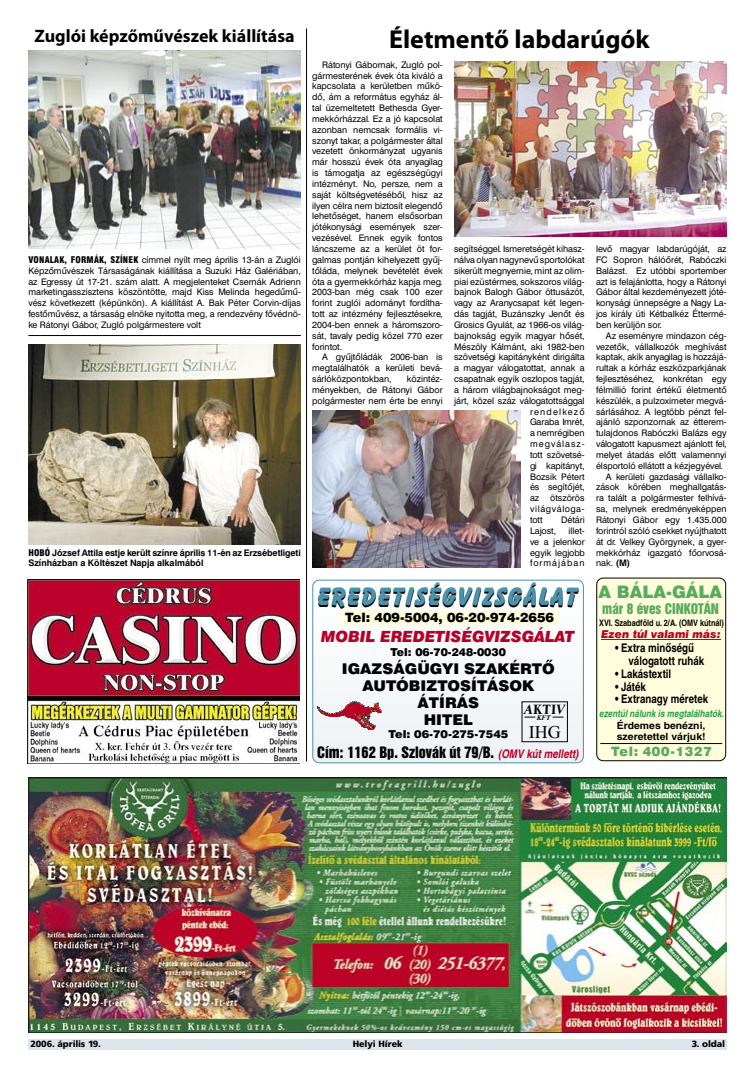
<style>
.page{position:relative;width:755px;height:1078px;background:#fff}
.page>*{position:absolute;margin:0;border:0;box-sizing:border-box;transform-origin:0 0}
._18pk{font:700 26px "Myriad Pro";color:#000}
.t1{font:800 25.7px "H Balloon";letter-spacing:.045em;color:#000}
._18pk-2{font:700 18px "Myriad Pro";color:#000}
.t2{font:900 17.2px "H Swiss 721";color:#58ab5e}
.t3{font:italic 900 15.5px "H Swiss 721";color:#b70026}
.t4{font:900 14.8px/16.8px "H Swiss 721";color:#000;text-align:center;scale:1.04 1}
.t5{font:14.4px "H Swiss 921";color:#000}
.t6{font:italic 14.1px "H Times New Roman Bold";color:#000}
.t7{font:13.4px "H Swiss 921";color:#58ab5e}
.t8{font:900 12.9px "H Swiss 721";color:#000}
.t9{font:900 12.9px "H Swiss 721";letter-spacing:.06em;color:#58ab5e}
.t10{font:11.9px/12.8px "H Helvetica Narrow Bold";color:#000}
.t11{font:900 10.9px "H Swiss 721";color:#000;scale:1.04 1}
.t12{font:900 10.9px "H Swiss 721";color:#000}
.t13{font:italic 900 10.9px "H Swiss 721";color:#be0027}
.t14{font:italic 9.9px/12.4px "H Helvetica Narrow Bold";color:#239d46;text-align:center}
.t15{font:9.9px "H Helvetica Narrow Bold";color:#000;scale:1.28 1}
.Body_Text{font:9px/10.8px "Swiss 721 PFL";color:#000;text-align:justify}
.liid-1has{font:700 9px/10.8px "Swiss 721 PFL";letter-spacing:-.005em;color:#000}
.Body_Text-2{font:9px "Frutiger Blk PFL";color:#000}
.Body_Text-3{font:9px "Swiss 721 PFL";letter-spacing:.075em;color:#000}
.Body_Text-4{font:9px "Swiss 721 PFL";letter-spacing:.135em;color:#000}
.Body_Text-5{font:9px "Swiss 721 PFL";letter-spacing:.11em;color:#000}
.t16{font:8.9px "H Helvetica Narrow Bold";color:#000}
.t17{font:italic 7.1px "H Times New Roman Bold";color:#000}
.s1{font-family:"Swiss 721 Blk Cn PFL"}
.s2{font-family:"Swiss 721 Blk Cn PFL";font-weight:400}
.s3{font-weight:700}
.s4{font-family:"H Times New Roman";font-weight:400;font-size:18px}
.s5{font-family:"H Helvetica Narrow Bold";font-style:italic;font-size:11.9px;color:#b70026}
.s6{font-style:normal;color:#000}
</style>
<div class="page">
<div style="left:29px;top:1038px;width:697px;height:11px;background:#dce5eb"></div>
<div style="left:312px;top:580px;width:271px;height:182px;background:#f6f8f9;border-radius:6px"></div>
<div style="left:312px;top:579px;width:271px;height:184px;border:1px solid #4b92aa;border-radius:6px"></div>
<svg style="left:317px;top:701px;width:64px;height:29px"></svg>
<div style="left:341px;top:611px;width:216px;height:14px;background:#fffddb;border-radius:2px"></div>
<div style="left:340px;top:610px;width:218px;height:15px;border:1px solid #fffddb;border-radius:2px"></div>
<img style="left:27px;top:579px;width:272px;height:184px">
<img style="left:28px;top:777px;width:698px;height:255px">
<div style="left:596px;top:578px;width:129px;height:182px;background:#fffddb;border-radius:6px"></div>
<div style="left:596px;top:577px;width:129px;height:184px;border:1px solid #000;border-radius:6px"></div>
<hr style="left:601px;top:638px;width:119px;height:1px;background:#be0027">
<hr style="left:600px;top:743px;width:121px;height:1px;background:#000">
<img style="left:28px;top:344px;width:272px;height:200px">
<img style="left:28px;top:51px;width:272px;height:197px">
<img style="left:454px;top:61px;width:272px;height:175px">
<img style="left:312px;top:410px;width:208px;height:157px">
<hr style="left:306px;top:28px;width:1px;height:733px;background:#000">
<hr style="left:28px;top:335px;width:272px;height:1px;background:#000">
<p class="_18pk-2" style="left:34px;top:26px;width:261px">Zuglói képzőművészek kiállítása</p>
<p class="Body_Text" style="left:28px;top:254px;width:274px"><span class="s1">VONALAK, FORMÁK, SZÍNEK</span> címmel nyílt meg április 13-án a Zuglói Képzőművészek Társaságának kiállítása a Suzuki Ház Galériában, az Egressy út 17-21. szám alatt. A megjelenteket Csernák Adrienn marketingasszisztens köszöntötte, majd Kiss Melinda hegedűmű&shy;vész következett (képünkön). A kiállítást A. Bak Péter Corvin-díjas festőművész, a társaság elnöke nyitotta meg, a rendezvény fővédnö&shy;ke Rátonyi Gábor, Zugló polgármestere volt</p>
<p class="liid-1has" style="left:28px;top:546px;width:274px"><span class="s2">HOBÓ</span> József Attila estje került színre április 11-én az Erzsébetligeti<br>Színházban a Költészet Napja alkalmából</p>
<p class="_18pk" style="left:389px;top:25px;width:262px">Életmentő labdarúgók</p>
<p class="Body_Text" style="left:312px;top:59px;width:132px;text-indent:10px">Rátonyi Gábornak, Zugló pol&shy;gármesterének évek óta kiváló a kapcsolata a kerületben műkö&shy;dő, ám a református egyház ál&shy;tal üzemeltetett Bethesda Gyer&shy;mekkórházzal. Ez a jó kapcsolat azonban nemcsak formális vi&shy;szonyt takar, a polgármester által vezetett önkormányzat ugyanis már hosszú évek óta anyagilag is támogatja az egészségügyi intézményt. No, persze, nem a saját költségvetéséből, hisz az ilyen célra nem biztosít elegendő lehetőséget, hanem elsősorban jótékonysági események szer&shy;vezésével. Ennek egyik fontos láncszeme az a kerület öt for&shy;galmas pontján kihelyezett gyűj&shy;tőláda, melynek bevételét évek óta a gyermekkórház kapja meg.<br>2003-ban még csak 100 ezer forint zuglói adományt fordítha&shy;tott az intézmény fejlesztésekre, 2004-ben ennek a háromszoro&shy;sát, tavaly pedig közel 770 ezer forintot.</p>
<p class="Body_Text" style="left:312px;top:351px;width:132px;text-indent:10px">A gyűjtőládák 2006-ban is megtalálhatók a kerületi bevá&shy;sárlóközpontokban,</p>
<p class="Body_Text" style="left:454px;top:243px;width:132px">segítséggel. Ismeretségét kihasz-</p>
<p class="Body_Text" style="left:454px;top:254px;width:132px">nálva olyan nagynevű sportolókat</p>
<p class="Body_Text" style="left:454px;top:265px;width:132px">sikerült megnyernie, mint az olim-</p>
<p class="Body_Text" style="left:454px;top:276px;width:132px">piai ezüstérmes, sokszoros világ-</p>
<p class="Body_Text" style="left:454px;top:286px;width:132px">bajnok Balogh Gábor öttusázót,</p>
<p class="Body_Text" style="left:454px;top:297px;width:132px">vagy az Aranycsapat két legen-</p>
<p class="Body_Text" style="left:454px;top:308px;width:132px">dás tagját, Buzánszky Jenőt és</p>
<p class="Body_Text" style="left:454px;top:319px;width:132px">Grosics Gyulát, az 1966-os világ-</p>
<p class="Body_Text" style="left:454px;top:330px;width:132px">bajnokság egyik magyar hősét,</p>
<p class="Body_Text" style="left:454px;top:341px;width:132px">Mészöly Kálmánt, aki 1982-ben</p>
<p class="Body_Text" style="left:454px;top:351px;width:132px">szövetségi kapitányként dirigálta</p>
<p class="Body_Text" style="left:454px;top:362px;width:132px">a magyar válogatottat, annak a</p>
<p class="Body_Text" style="left:454px;top:373px;width:132px">csapatnak egyik oszlopos tagját,</p>
<p class="Body_Text" style="left:454px;top:384px;width:132px">a három világbajnokságot meg-</p>
<p class="Body_Text" style="left:454px;top:395px;width:132px">járt, közel száz válogatottsággal</p>
<p class="Body_Text-4" style="left:529px;top:406px;width:56px">rendelkező</p>
<p class="Body_Text" style="left:529px;top:416px;width:56px">Garaba Imrét,</p>
<p class="Body_Text" style="left:529px;top:427px;width:56px">a nemrégiben</p>
<p class="Body_Text-5" style="left:529px;top:438px;width:56px">megválasz-</p>
<p class="Body_Text" style="left:529px;top:449px;width:56px">tott szövetsé-</p>
<p class="Body_Text" style="left:529px;top:460px;width:56px">gi kapitányt,</p>
<p class="Body_Text" style="left:529px;top:471px;width:56px">Bozsik Pétert</p>
<p class="Body_Text" style="left:529px;top:481px;width:56px">és segítőjét,</p>
<p class="Body_Text" style="left:529px;top:492px;width:56px">az ötszörös</p>
<p class="Body_Text-3" style="left:529px;top:503px;width:56px">világváloga-</p>
<p class="Body_Text" style="left:529px;top:514px;width:14px">tott</p>
<p class="Body_Text" style="left:560px;top:514px;width:25px">Détári</p>
<p class="Body_Text" style="left:529px;top:525px;width:28px">Lajost,</p>
<p class="Body_Text" style="left:595px;top:243px;width:132px">levő magyar labdarúgóját, az FC Sopron hálóőrét, Rabóczki Balázst. Ez utóbbi sportember azt is felajánlotta, hogy a Rátonyi Gábor által kezdeményezett jóté&shy;konysági ünnepségre a Nagy La&shy;jos király úti Kétbalkéz Éttermé&shy;ben kerüljön sor.</p>
<p class="Body_Text" style="left:595px;top:330px;width:132px;text-indent:10px">Az eseményre mindazon cég&shy;vezetők, vállalkozók meghívást kaptak, akik anyagilag is hozzájá&shy;rultak a kórház eszközparkjának fejlesztéséhez, konkrétan egy félmillió forint értékű életmentő készülék, a pulzoximeter megvá&shy;sárlásához. A legtöbb pénzt fel&shy;ajánló szponzornak az étterem&shy;tulajdonos Rabóczki Balázs egy válogatott kapusmezt ajánlott fel, melyet átadás előtt valamennyi élsportoló ellátott a kézjegyével.</p>
<p class="Body_Text" style="left:595px;top:471px;width:132px;text-indent:10px">A kerületi gazdasági vállalko&shy;zások körében meghallgatás&shy;ra talált a polgármester felhívá&shy;sa, melynek eredményeképpen Rátonyi Gábor egy 1.435.000 forintról szóló csekket nyújthatott át dr. Velkey Györgynek, a gyer&shy;mekkórház igazgató főorvosá&shy;nak. <span class="s3">(M)</span></p>
<p class="Body_Text" style="left:312px;top:373px;width:132px;text-indent:94px">közintéz&shy;ményekben, de Rátonyi Gábor polgármester nem érte be ennyi</p>
<p class="Body_Text" style="left:529px;top:525px;width:56px;text-indent:38px">illet&shy;ve a jelenkor egyik legjobb formájában</p>
<p class="t1" style="left:317px;top:582px;width:261px">EREDETISÉGVIZSGÁLAT</p>
<p class="t3" style="left:320px;top:627px;width:255px">MOBIL EREDETISÉGVIZSGÁLAT</p>
<p class="t4" style="left:341px;top:660px;width:206px">IGAZSÁGÜGYI SZAKÉRTÕ<br>AUTÓBIZTOSÍTÁSOK<br>ÁTÍRÁS<br>HITEL</p>
<p class="t11" style="left:388px;top:727px;width:167px">Tel: 06-70-275-7545 <span class="s4">IHG</span></p>
<p class="t8" style="left:345px;top:609px;width:210px">Tel: 409-5004, 06-20-974-2656</p>
<p class="t12" style="left:390px;top:645px;width:117px">Tel: 06-70-248-0030</p>
<p class="t6" style="left:524px;top:700px;width:44px">AKTIV</p>
<p class="t17" style="left:536px;top:713px;width:15px">KFT</p>
<p class="t5" style="left:317px;top:746px;width:263px">Cím: 1162 Bp. Szlovák út 79/B. <span class="s5">(OMV kút mellett)</span></p>
<p class="t2" style="left:598px;top:581px;width:125px">A BÁLA-GÁLA</p>
<p class="t13" style="left:601px;top:627px;width:121px">Ezen túl valami más:</p>
<p class="t10" style="left:628px;top:641px;width:77px;text-indent:-14px">• Extra minõségû válogatott ruhák</p>
<p class="t10" style="left:614px;top:667px;width:58px">• Lakástextil</p>
<p class="t10" style="left:614px;top:679px;width:32px">• Játék</p>
<p class="t10" style="left:614px;top:692px;width:95px">• Extranagy méretek</p>
<p class="t14" style="left:598px;top:706px;width:126px">ezentúl nálunk is megtalálhatók.<br><span class="s6">Érdemes benézni,</span></p>
<p class="t15" style="left:616px;top:730px;width:71px">szeretettel várjuk!</p>
<p class="t9" style="left:610px;top:744px;width:102px">Tel: 400-1327</p>
<p class="t7" style="left:602px;top:601px;width:118px">már 8 éves CINKOTÁN</p>
<p class="t16" style="left:598px;top:617px;width:126px">XVI. Szabadföld u. 2/A. (OMV kútnál)</p>
<p class="Body_Text-2" style="left:31px;top:1038px;width:71px">2006. április 19.</p>
<p class="Body_Text-2" style="left:352px;top:1038px;width:51px">Helyi Hírek</p>
<p class="Body_Text-2" style="left:691px;top:1038px;width:35px">3. oldal</p>
</div>
